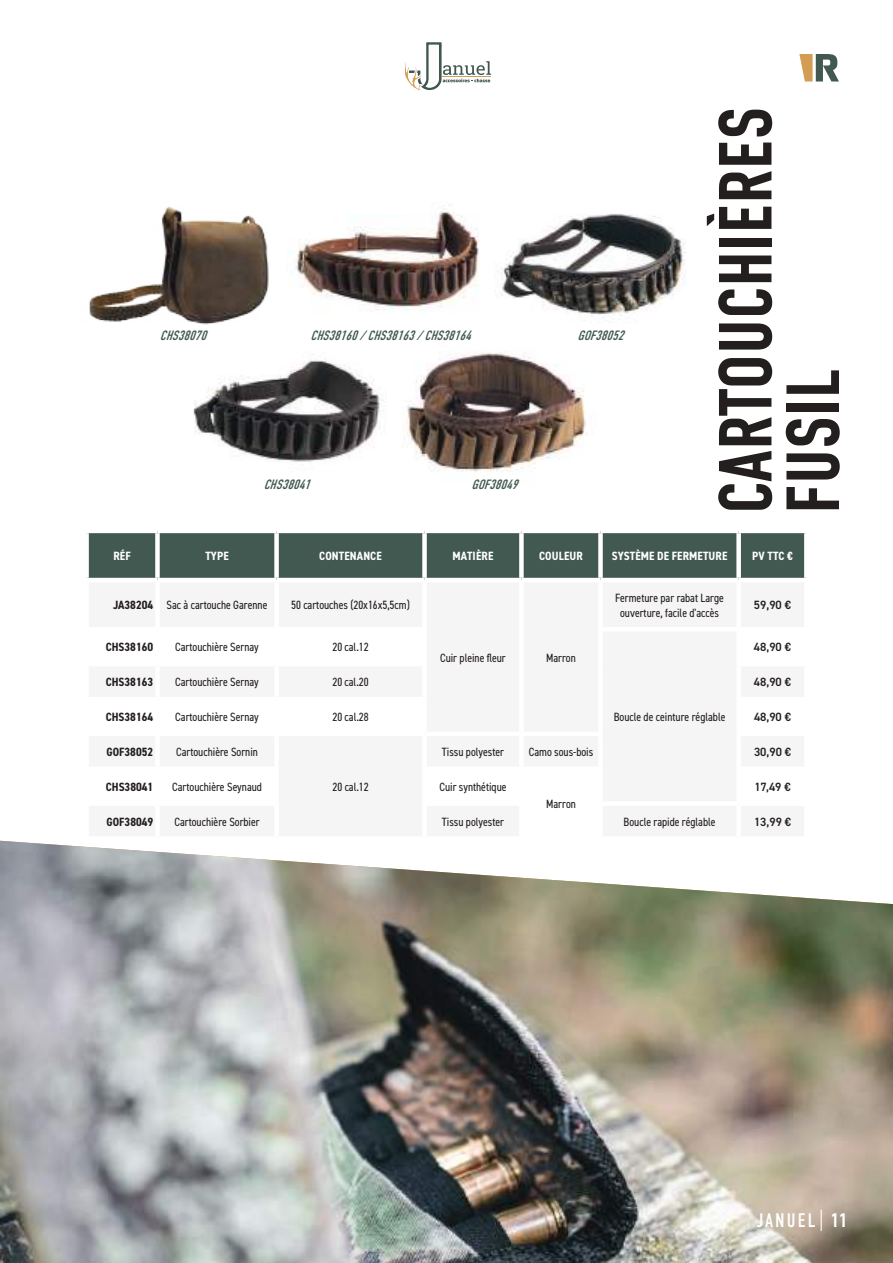
<style>
.page{position:relative;width:893px;height:1263px;background:#fff}
.page>*{position:absolute;margin:0;border:0;box-sizing:border-box;transform-origin:0 0}
.t1{font:75px/67.5px "DIN Condensed VF";letter-spacing:.01em;color:#241f1f}
.t2{font:19.5px "DIN Condensed VF";letter-spacing:.11em;color:#fff}
.t3{font:italic 13.5px "DIN Condensed";color:#415950}
.t4{font:condensed 12px/14.4px "DIN2014";color:#241f1f;text-align:center}
.t5{font:700 condensed 12px "DIN2014";letter-spacing:.01em;color:#fff}
.t6{font:700 condensed 12px "DIN2014";color:#241f1f}
.t7{font:600 12px "DIN2014";color:#241f1f}
.s1{font-weight:700}
</style>
<div class="page">
<div style="left:89px;top:533px;width:715px;height:45px;background:#415950"></div>
<div style="left:155px;top:533px;width:5px;height:45px;background:#fff"></div>
<div style="left:274px;top:533px;width:5px;height:45px;background:#fff"></div>
<div style="left:422px;top:533px;width:5px;height:45px;background:#fff"></div>
<div style="left:519px;top:533px;width:5px;height:45px;background:#fff"></div>
<div style="left:598px;top:533px;width:5px;height:45px;background:#fff"></div>
<div style="left:736px;top:533px;width:5px;height:45px;background:#fff"></div>
<svg style="left:799px;top:54px;width:40px;height:27px"></svg>
<svg style="left:404px;top:42px;width:87px;height:49px"></svg>
<img style="left:89px;top:204px;width:597px;height:121px">
<img style="left:193px;top:351px;width:393px;height:121px">
<img style="left:0;top:841px;width:893px;height:422px">
<svg style="left:821px;top:1209px;width:1px;height:22px"></svg>
<p class="t3" style="left:160px;top:328px;width:53px">CHS38070</p>
<p class="t3" style="left:577px;top:328px;width:53px">GOF38052</p>
<p class="t3" style="left:311px;top:328px;width:167px">CHS38160/CHS38163/CHS38164</p>
<p class="t3" style="left:264px;top:477px;width:53px">CHS38041</p>
<p class="t3" style="left:471px;top:477px;width:53px">GOF38049</p>
<h1 class="t1" style="left:713px;top:513px;width:408px;rotate:-90deg">CARTOUCHIÈRES<br>FUSIL</h1>
<p class="t5" style="left:113px;top:548px;width:19px">RÉF</p>
<p class="t5" style="left:205px;top:548px;width:25px">TYPE</p>
<p class="t5" style="left:319px;top:548px;width:64px">CONTENANCE</p>
<p class="t5" style="left:453px;top:548px;width:42px">MATIÈRE</p>
<p class="t5" style="left:539px;top:548px;width:45px">COULEUR</p>
<p class="t5" style="left:612px;top:548px;width:117px">SYSTÈME DE FERMETURE</p>
<p class="t5" style="left:752px;top:548px;width:42px">PV TTC €</p>
<p class="t4" style="left:113px;top:597px;width:156px"><span class="s1">JA38204</span> Sac à cartouche Garenne</p>
<p class="t4" style="left:291px;top:597px;width:120px">50 cartouches (20x16x5,5cm)</p>
<p class="t6" style="left:106px;top:639px;width:49px">CHS38160</p>
<p class="t4" style="left:175px;top:640px;width:85px">Cartouchière Sernay</p>
<p class="t4" style="left:332px;top:640px;width:38px">20 cal.12</p>
<p class="t4" style="left:440px;top:650px;width:67px">Cuir pleine fleur</p>
<p class="t4" style="left:546px;top:650px;width:31px">Marron</p>
<p class="t4" style="left:615px;top:590px;width:110px">Fermeture par rabat Large ouverture, facile d'accès</p>
<p class="t7" style="left:754px;top:597px;width:39px">59,90 €</p>
<p class="t7" style="left:754px;top:639px;width:39px">48,90 €</p>
<p class="t6" style="left:106px;top:674px;width:49px">CHS38163</p>
<p class="t4" style="left:175px;top:674px;width:85px">Cartouchière Sernay</p>
<p class="t4" style="left:332px;top:674px;width:38px">20 cal.20</p>
<p class="t7" style="left:754px;top:674px;width:39px">48,90 €</p>
<p class="t6" style="left:106px;top:709px;width:49px">CHS38164</p>
<p class="t4" style="left:175px;top:709px;width:85px">Cartouchière Sernay</p>
<p class="t4" style="left:333px;top:709px;width:38px">20 cal.28</p>
<p class="t7" style="left:754px;top:709px;width:39px">48,90 €</p>
<p class="t6" style="left:107px;top:744px;width:48px">GOF38052</p>
<p class="t4" style="left:176px;top:744px;width:83px">Cartouchière Sornin</p>
<p class="t4" style="left:333px;top:779px;width:38px">20 cal.12</p>
<p class="t4" style="left:614px;top:709px;width:113px">Boucle de ceinture réglable</p>
<p class="t4" style="left:442px;top:744px;width:64px">Tissu polyester</p>
<p class="t4" style="left:529px;top:744px;width:66px">Camo sous-bois</p>
<p class="t7" style="left:754px;top:744px;width:39px">30,90 €</p>
<p class="t6" style="left:106px;top:779px;width:49px">CHS38041</p>
<p class="t4" style="left:172px;top:779px;width:91px">Cartouchière Seynaud</p>
<p class="t4" style="left:439px;top:779px;width:69px">Cuir synthétique</p>
<p class="t7" style="left:754px;top:779px;width:38px">17,49 €</p>
<p class="t4" style="left:546px;top:796px;width:31px">Marron</p>
<p class="t6" style="left:107px;top:814px;width:48px">GOF38049</p>
<p class="t4" style="left:174px;top:814px;width:87px">Cartouchière Sorbier</p>
<p class="t4" style="left:442px;top:814px;width:64px">Tissu polyester</p>
<p class="t4" style="left:624px;top:814px;width:94px">Boucle rapide réglable</p>
<p class="t7" style="left:754px;top:814px;width:39px">13,99 €</p>
<h2 class="t2" style="left:756px;top:1209px;width:92px">JANUEL 11</h2>
</div>
